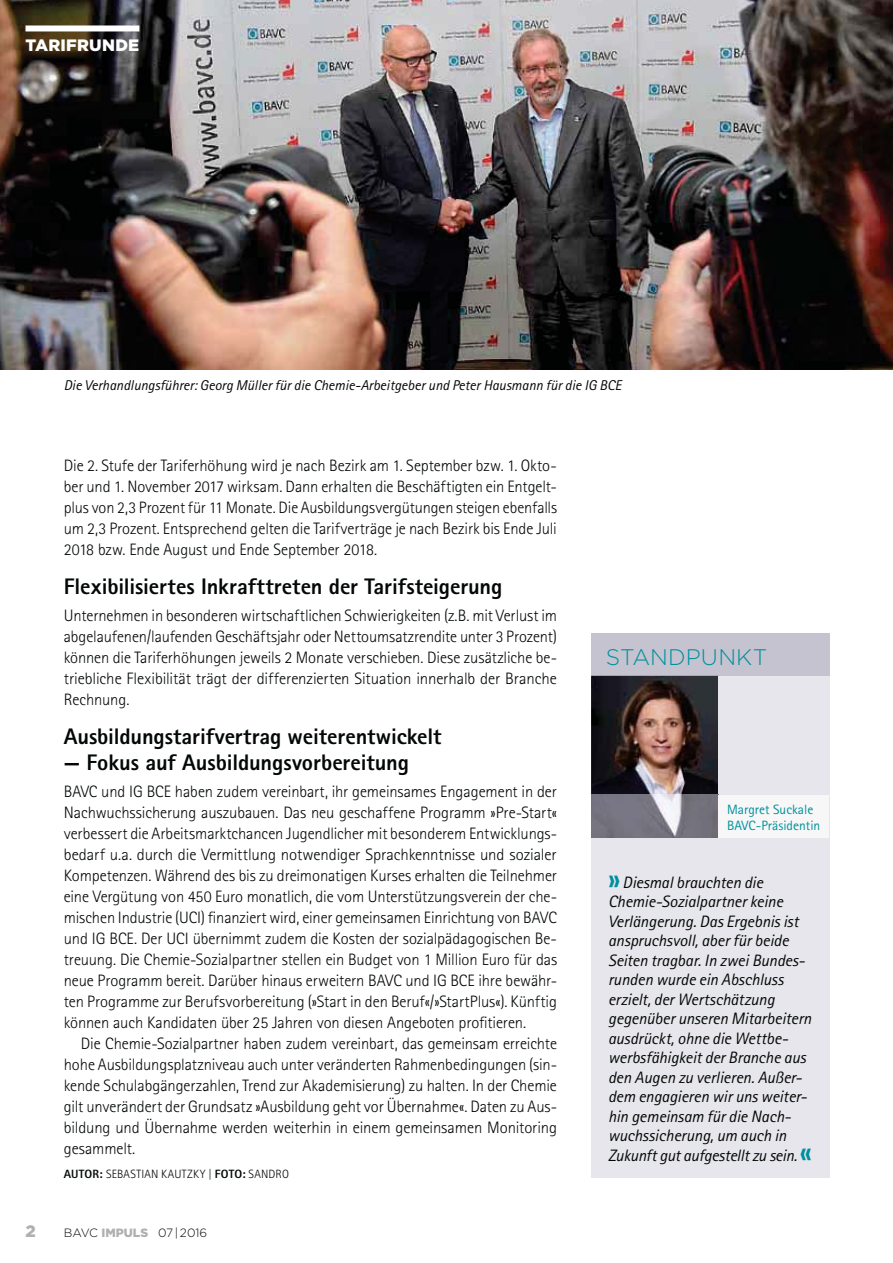
<style>
.page{position:relative;width:893px;height:1263px;background:#fff}
.page>*{position:absolute;margin:0;border:0;box-sizing:border-box;transform-origin:0 0}
.t1{font:800 22.5px "Rotis Sans Serif Std";letter-spacing:-.005em;color:#030806}
.t2{font:300 22.5px "Gotham";letter-spacing:.005em;color:#00909d}
.t3{font:300 16.5px/21px "Rotis Sans Serif Std";letter-spacing:-.01em;color:#030806;text-align:justify}
.t4{font:italic 16.5px/19.5px "Rotis Sans Serif Std";letter-spacing:-.01em;color:#030806}
.t5{font:900 16.5px "Gotham";letter-spacing:.015em;color:#fff}
.t6{font:900 16.5px "Gotham";color:#b0b0b1}
.t7{font:italic 14.25px "Rotis Sans Serif Std";color:#030806}
.t8{font:13.5px/16.5px "Rotis Sans Serif Std";color:#00909d}
.t9{font:300 12px "Rotis Sans Serif Std";letter-spacing:.02em;color:#030806}
.t10{font:300 12px "Gotham";color:#030806}
.s1{font-weight:800}
.s2{font-weight:900;color:#b0b0b1}
.s3{font-weight:800;font-style:normal;font-size:30px;color:#00909d}
</style>
<div class="page">
<img style="left:0;top:0;width:893px;height:370px">
<div style="left:26px;top:25px;width:113px;height:6px;background:#fff"></div>
<div style="left:591px;top:669px;width:238px;height:509px;background:#e7e6ec"></div>
<div style="left:591px;top:633px;width:238px;height:43px;background:#c5c3cf"></div>
<img style="left:591px;top:676px;width:128px;height:119px">
<img style="left:591px;top:795px;width:128px;height:42px">
<div style="left:719px;top:795px;width:110px;height:42px;background:#f7f7f7"></div>
<p class="t5" style="left:26px;top:39px;width:115px">TARIFRUNDE</p>
<p class="t7" style="left:64px;top:380px;width:559px">Die Verhandlungsführer: Georg Müller für die Chemie-Arbeitgeber und Peter Hausmann für die IG BCE</p>
<p class="t3" style="left:64px;top:456px;width:495px">Die 2. Stufe der Tariferhöhung wird je nach Bezirk am 1. September bzw. 1. Okto&shy;ber und 1. November 2017 wirksam. Dann erhalten die Beschäftigten ein Entgelt&shy;plus von 2,3 Prozent für 11 Monate. Die Ausbildungsvergütungen steigen ebenfalls um 2,3 Prozent. Entsprechend gelten die Tarifverträge je nach Bezirk bis Ende Juli 2018 bzw. Ende August und Ende September 2018.</p>
<h1 class="t1" style="left:64px;top:578px;width:440px">Flexibilisiertes Inkrafttreten der Tarifsteigerung</h1>
<p class="t3" style="left:64px;top:607px;width:495px">Unternehmen in besonderen wirtschaftlichen Schwierigkeiten (z.B. mit Verlust im abgelaufenen/laufenden Geschäftsjahr oder Nettoumsatzrendite unter 3 Prozent) können die Tariferhöhungen jeweils 2 Monate verschieben. Diese zusätzliche be&shy;triebliche Flexibilität trägt der differenzierten Situation innerhalb der Branche Rechnung.</p>
<h1 class="t1" style="left:64px;top:728px;width:379px">Ausbildungstarifvertrag weiterentwickelt</h1>
<h1 class="t1" style="left:64px;top:754px;width:347px">— Fokus auf Ausbildungsvorbereitung</h1>
<p class="t3" style="left:64px;top:783px;width:495px">BAVC und IG BCE haben zudem vereinbart, ihr gemeinsames Engagement in der Nachwuchssicherung auszubauen. Das neu geschaffene Programm »Pre-Start« verbessert die Arbeitsmarktchancen Jugendlicher mit besonderem Entwicklungs&shy;bedarf u.a. durch die Vermittlung notwendiger Sprachkenntnisse und sozialer Kompetenzen. Während des bis zu dreimonatigen Kurses erhalten die Teilnehmer eine Vergütung von 450 Euro monatlich, die vom Unterstützungsverein der che&shy;mischen Industrie (UCI) finanziert wird, einer gemeinsamen Einrichtung von BAVC und IG BCE. Der UCI übernimmt zudem die Kosten der sozialpädagogischen Be&shy;treuung. Die Chemie-Sozialpartner stellen ein Budget von 1 Million Euro für das neue Programm bereit. Darüber hinaus erweitern BAVC und IG BCE ihre bewähr&shy;ten Programme zur Berufsvorbereitung (»Start in den Beruf«/»StartPlus«). Künftig können auch Kandidaten über 25 Jahren von diesen Angeboten profitieren.</p>
<p class="t3" style="left:64px;top:1035px;width:495px;text-indent:17px">Die Chemie-Sozialpartner haben zudem vereinbart, das gemeinsam erreichte hohe Ausbildungsplatzniveau auch unter veränderten Rahmenbedingungen (sin&shy;kende Schulabgängerzahlen, Trend zur Akademisierung) zu halten. In der Chemie gilt unverändert der Grundsatz »Ausbildung geht vor Übernahme«. Daten zu Aus&shy;bildung und Übernahme werden weiterhin in einem gemeinsamen Monitoring gesammelt.</p>
<p class="t9" style="left:64px;top:1169px;width:227px"><span class="s1">AUTOR:</span> SEBASTIAN KAUTZKY | <span class="s1">FOTO:</span> SANDRO</p>
<p class="t6" style="left:26px;top:1226px;width:12px">2</p>
<p class="t10" style="left:64px;top:1229px;width:145px">BAVC <span class="s2">IMPULS</span> 07-|-2016</p>
<h1 class="t2" style="left:606px;top:649px;width:163px">STANDPUNKT</h1>
<p class="t8" style="left:727px;top:802px;width:95px">Margret Suckale<br>BAVC-Präsidentin</p>
<p class="t4" style="left:608px;top:874px;width:206px"><span class="s3">»</span>Diesmal brauchten die<br>Chemie-Sozialpartner keine<br>Verlängerung. Das Ergebnis ist anspruchsvoll, aber für beide<br>Seiten tragbar. In zwei Bundes&shy;runden wurde ein Abschluss<br>er zielt, der Wertschätzung gegenüber unseren Mitarbeitern ausdrückt, ohne die Wett be&shy;werbsfähigkeit der Bran che aus den Augen zu verlieren. Außer&shy;dem engagieren wir uns weiter&shy;hin gemeinsam für die Nach&shy;wuchssicherung, um auch in<br>Zukunft gut aufgestellt zu sein. <span class="s3">«</span></p>
</div>
